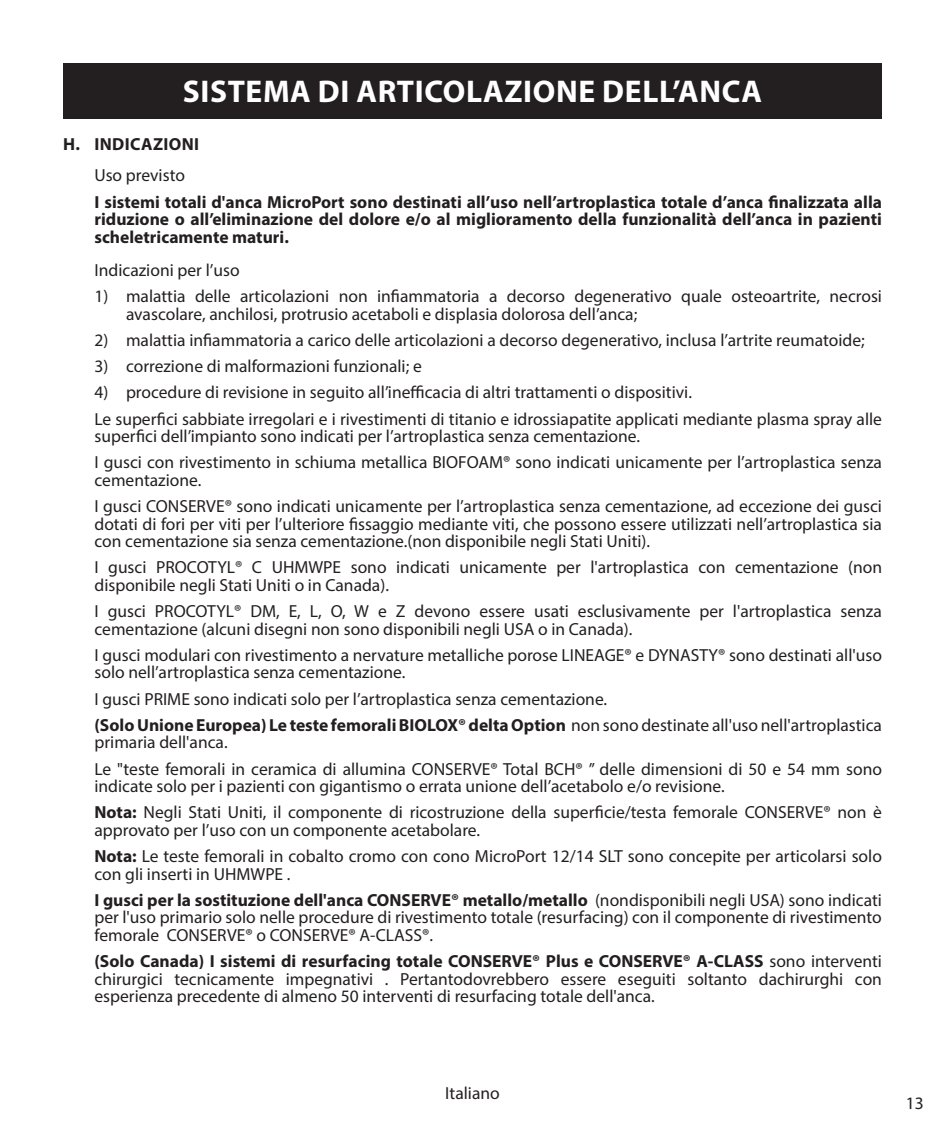
<style>
.page{position:relative;width:945px;height:1134px;background:#fff}
.page>*{position:absolute;margin:0;border:0;box-sizing:border-box;transform-origin:0 0}
.t1{font:700 31.5px "Myriad Pro";letter-spacing:.02em;color:#fff}
.Body_Text__1__indent{font:17.5px/17.5px "Myriad Pro";color:#231f20}
.Numbers_indent_1{font:17.5px/17.5px "Myriad Pro";color:#231f20}
.Body_Text__1__indent-2{font:700 17.5px/17.5px "Myriad Pro";color:#231f20;text-align:justify}
.Sub_Heads_caps_Bold{font:700 17.5px "Myriad Pro";letter-spacing:.02em;color:#231f20}
.s1{font-weight:700}
</style>
<div class="page">
<div style="left:63px;top:63px;width:819px;height:55px;background:#231f20"></div>
<p class="t1" style="left:183px;top:71px;width:581px">SISTEMA DI ARTICOLAZIONE DELL’ANCA</p>
<p class="Sub_Heads_caps_Bold" style="left:63px;top:133px;width:137px">H. INDICAZIONI</p>
<p class="Body_Text__1__indent" style="left:94px;top:166px;width:92px">Uso previsto</p>
<p class="Body_Text__1__indent-2" style="left:94px;top:192px;width:789px">I sistemi totali d'anca MicroPort sono destinati all’uso nell’artroplastica totale d’anca finalizzata alla riduzione o all’eliminazione del dolore e/o al miglioramento della funzionalità dell’anca in pazienti scheletricamente maturi.</p>
<p class="Body_Text__1__indent" style="left:94px;top:261px;width:147px">Indicazioni per l’uso</p>
<p class="Numbers_indent_1" style="left:126px;top:287px;width:758px;text-indent:-32px">1) malattia delle articolazioni non infiammatoria a decorso degenerativo quale osteoartrite, necrosi avascolare, anchilosi, protrusio acetaboli e displasia dolorosa dell’anca;</p>
<p class="Numbers_indent_1" style="left:94px;top:331px;width:772px">2) malattia infiammatoria a carico delle articolazioni a decorso degenerativo, inclusa l’artrite reumatoide;</p>
<p class="Numbers_indent_1" style="left:94px;top:357px;width:329px">3) correzione di malformazioni funzionali; e</p>
<p class="Numbers_indent_1" style="left:94px;top:383px;width:599px">4) procedure di revisione in seguito all’inefficacia di altri trattamenti o dispositivi.</p>
<p class="Body_Text__1__indent" style="left:94px;top:410px;width:789px">Le superfici sabbiate irregolari e i rivestimenti di titanio e idrossiapatite applicati mediante plasma spray alle superfici dell’impianto sono indicati per l’artroplastica senza cementazione.</p>
<p class="Body_Text__1__indent" style="left:94px;top:453px;width:789px">I gusci con rivestimento in schiuma metallica BIOFOAM® sono indicati unicamente per l’artroplastica senza cementazione.</p>
<p class="Body_Text__1__indent" style="left:94px;top:497px;width:789px;text-align:justify">I gusci CONSERVE® sono indicati unicamente per l’artroplastica senza cementazione, ad eccezione dei gusci dotati di fori per viti per l’ulteriore fissaggio mediante viti, che possono essere utilizzati nell’artroplastica sia con cementazione sia senza cementazione.(non disponibile negli Stati Uniti).</p>
<p class="Body_Text__1__indent" style="left:94px;top:558px;width:789px">I gusci PROCOTYL® C UHMWPE sono indicati unicamente per l'artroplastica con cementazione (non disponibile negli Stati Uniti o in Canada).</p>
<p class="Body_Text__1__indent" style="left:94px;top:602px;width:789px">I gusci PROCOTYL® DM, E, L, O, W e Z devono essere usati esclusivamente per l'artroplastica senza cementazione (alcuni disegni non sono disponibili negli USA o in Canada).</p>
<p class="Body_Text__1__indent" style="left:94px;top:646px;width:789px">I gusci modulari con rivestimento a nervature metalliche porose LINEAGE® e DYNASTY® sono destinati all'uso solo nell’artroplastica senza cementazione.</p>
<p class="Body_Text__1__indent" style="left:94px;top:690px;width:514px">I gusci PRIME sono indicati solo per l’artroplastica senza cementazione.</p>
<p class="Body_Text__1__indent" style="left:94px;top:716px;width:789px"><span class="s1">(Solo Unione Europea) Le teste femorali BIOLOX® delta Option</span> non sono destinate all'uso nell'artroplastica primaria dell'anca.</p>
<p class="Body_Text__1__indent" style="left:94px;top:760px;width:789px">Le "teste femorali in ceramica di allumina CONSERVE® Total BCH® ” delle dimensioni di 50 e 54 mm sono indicate solo per i pazienti con gigantismo o errata unione dell’acetabolo e/o revisione.</p>
<p class="Body_Text__1__indent" style="left:94px;top:803px;width:789px"><span class="s1">Nota:</span> Negli Stati Uniti, il componente di ricostruzione della superficie/testa femorale CONSERVE® non è approvato per l’uso con un componente acetabolare.</p>
<p class="Body_Text__1__indent" style="left:94px;top:847px;width:789px"><span class="s1">Nota:</span> Le teste femorali in cobalto cromo con cono MicroPort 12/14 SLT sono concepite per articolarsi solo con gli inserti in UHMWPE .</p>
<p class="Body_Text__1__indent" style="left:94px;top:891px;width:789px;text-align:justify"><span class="s1">I gusci per la sostituzione dell'anca CONSERVE® metallo/metallo</span> (nondisponibili negli USA) sono indicati per l'uso primario solo nelle procedure di rivestimento totale (resurfacing) con il componente di rivestimento femorale CONSERVE® o CONSERVE® A-CLASS®.</p>
<p class="Body_Text__1__indent" style="left:94px;top:952px;width:789px;text-align:justify"><span class="s1">(Solo Canada) I sistemi di resurfacing totale CONSERVE® Plus e CONSERVE® A-CLASS</span> sono interventi chirurgici tecnicamente impegnativi . Pertantodovrebbero essere eseguiti soltanto dachirurghi con esperienza precedente di almeno 50 interventi di resurfacing totale dell'anca.</p>
<p class="Body_Text__1__indent" style="left:445px;top:1084px;width:56px">Italiano</p>
<p class="Body_Text__1__indent" style="left:906px;top:1094px;width:19px">13</p>
</div>
